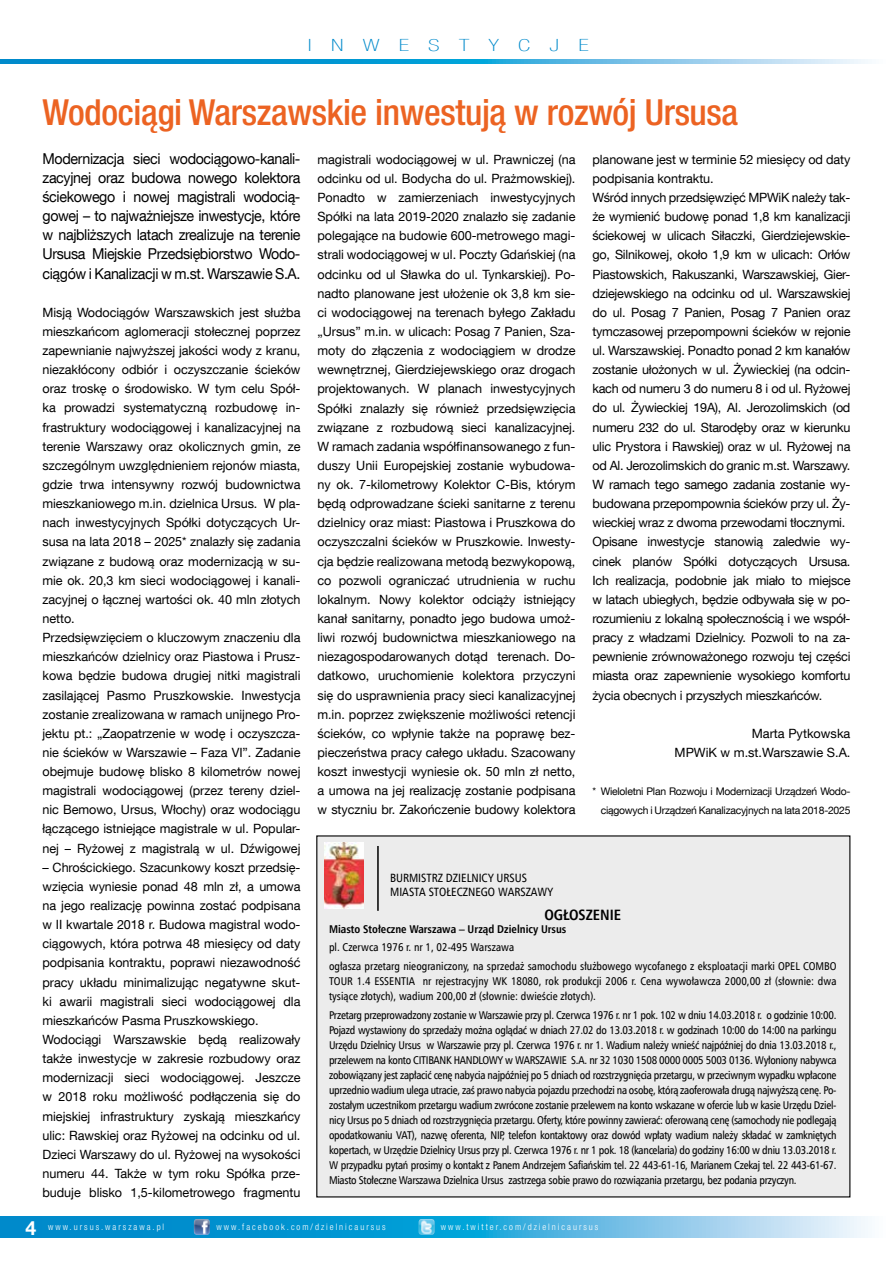
<style>
.page{position:relative;width:893px;height:1263px;background:#fff}
.page>*{position:absolute;margin:0;border:0;box-sizing:border-box;transform-origin:0 0}
.t1{font:500 condensed 36px "Helvetica Neue LT Com";letter-spacing:-.01em;color:#ec6322}
.t2{font:100 condensed 16.8px "Helvetica Neue LT Com";letter-spacing:.8em;color:#008acb;scale:1.43 1}
.t3{font:15px/19.2px "Helvetica Neue LT Com";letter-spacing:-.025em;color:#000;text-align:justify;scale:.95 1}
.t4{font:700 15px "Humnst 777 Cn EU";color:#000}
.t5{font:12.75px/19.2px "Helvetica Neue LT Com";letter-spacing:-.005em;color:#000}
.t6{font:12px/13.5px "Humnst 777 Cn EU";color:#000}
.t7{font:11.25px/15px "Humnst 777 Cn EU";color:#000}
.t8{font:700 11.25px "Humnst 777 Cn EU";color:#000}
.t9{font:10.5px/19.2px "Helvetica Neue LT Com";letter-spacing:-.025em;color:#000;text-align:right}
.t10{font:300 condensed 9px "Helvetica Neue LT Com";letter-spacing:.22em;color:#fff}
.s1{font-weight:700;font-stretch:normal;font-size:19.5px}
</style>
<div class="page">
<svg style="left:0;top:1216px;width:868px;height:21px;background:#40acdc"></svg>
<svg style="left:0;top:60px;width:868px;height:4px;background:#42addc"></svg>
<svg style="left:326px;top:59px;width:22px;height:5px"></svg>
<svg style="left:355px;top:59px;width:32px;height:5px"></svg>
<img style="left:194px;top:1219px;width:16px;height:16px">
<img style="left:419px;top:1219px;width:16px;height:16px">
<div style="left:317px;top:836px;width:533px;height:361px;background:#ececec"></div>
<img style="left:324px;top:843px;width:40px;height:66px">
<hr style="left:377px;top:846px;width:2px;height:65px;background:#000">
<h2 class="t2" style="left:308px;top:36px;width:198px">INWESTYCJE</h2>
<h1 class="t1" style="left:43px;top:91px;width:697px">Wodociągi Warszawskie inwestują w rozwój Ursusa</h1>
<p class="t3" style="left:43px;top:148px;width:273px">Modernizacja sieci wodociągowo-kanali&shy;zacyjnej oraz budowa nowego kolektora ściekowego i nowej magistrali wodocią&shy;gowej – to najważniejsze inwestycje, które w najbliższych latach zrealizuje na terenie Ursusa Miejskie Przedsiębiorstwo Wodo&shy;ciągów i Kanalizacji w m.st. Warszawie S.A.</p>
<p class="t5" style="left:43px;top:302px;width:259px">Misją Wodociągów Warszawskich jest służba mieszkańcom aglomeracji stołecznej poprzez zapewnianie najwyższej jakości wody z kranu, niezakłócony odbiór i oczyszczanie ścieków oraz troskę o środowisko. W tym celu Spół&shy;ka prowadzi systematyczną rozbudowę in&shy;frastruktury wodociągowej i kanalizacyjnej na terenie Warszawy oraz okolicznych gmin, ze szczególnym uwzględnieniem rejonów miasta, gdzie trwa intensywny rozwój budownictwa mieszkaniowego m.in. dzielnica Ursus. W pla&shy;nach inwestycyjnych Spółki dotyczących Ur&shy;susa na lata 2018 – 2025* znalazły się zadania związane z budową oraz modernizacją w su&shy;mie ok. 20,3 km sieci wodociągowej i kanali&shy;zacyjnej o łącznej wartości ok. 40 mln złotych netto.<br>Przedsięwzięciem o kluczowym znaczeniu dla mieszkańców dzielnicy oraz Piastowa i Prusz&shy;kowa będzie budowa drugiej nitki magistrali zasilającej Pasmo Pruszkowskie. Inwestycja zostanie zrealizowana w ramach unijnego Pro&shy;jektu pt.: „Zaopatrzenie w wodę i oczyszcza&shy;nie ścieków w Warszawie – Faza VI”. Zadanie obejmuje budowę blisko 8 kilometrów nowej magistrali wodociągowej (przez tereny dziel&shy;nic Bemowo, Ursus, Włochy) oraz wodociągu łączącego istniejące magistrale w ul. Popular&shy;nej – Ryżowej z magistralą w ul. Dźwigowej</p>
<p class="t5" style="left:43px;top:857px;width:259px">– Chrościckiego. Szacunkowy koszt przedsię&shy;wzięcia wyniesie ponad 48 mln zł, a umowa na jego realizację powinna zostać podpisana w II kwartale 2018 r. Budowa magistral wodo&shy;ciągowych, która potrwa 48 miesięcy od daty podpisania kontraktu, poprawi niezawodność pracy układu minimalizując negatywne skut&shy;ki awarii magistrali sieci wodociągowej dla mieszkańców Pasma Pruszkowskiego.<br>Wodociągi Warszawskie będą realizowały także inwestycje w zakresie rozbudowy oraz modernizacji sieci wodociągowej. Jeszcze w 2018 roku możliwość podłączenia się do miejskiej infrastruktury zyskają mieszkańcy ulic: Rawskiej oraz Ryżowej na odcinku od ul.<br>Dzieci Warszawy do ul. Ryżowej na wysokości numeru 44. Także w tym roku Spółka prze&shy;buduje blisko 1,5-kilometrowego fragmentu</p>
<p class="t5" style="left:317px;top:149px;width:259px;text-align:justify">magistrali wodociągowej w ul. Prawniczej (na odcinku od ul. Bodycha do ul. Prażmowskiej).<br>Ponadto w zamierzeniach inwestycyjnych Spółki na lata 2019-2020 znalazło się zadanie polegające na budowie 600-metrowego magi&shy;strali wodociągowej w ul. Poczty Gdańskiej (na odcinku od ul Sławka do ul. Tynkarskiej). Po&shy;nadto planowane jest ułożenie ok 3,8 km sie&shy;ci wodociągowej na terenach byłego Zakładu „Ursus” m.in. w ulicach: Posag 7 Panien, Sza&shy;moty do złączenia z wodociągiem w drodze wewnętrznej, Gierdziejewskiego oraz drogach projektowanych. W planach inwestycyjnych Spółki znalazły się również przedsięwzięcia związane z rozbudową sieci kanalizacyjnej.<br>W ramach zadania współfinansowanego z fun&shy;duszy Unii Europejskiej zostanie wybudowa&shy;ny ok. 7-kilometrowy Kolektor C-Bis, którym będą odprowadzane ścieki sanitarne z terenu dzielnicy oraz miast: Piastowa i Pruszkowa do oczyszczalni ścieków w Pruszkowie. Inwesty&shy;cja będzie realizowana metodą bezwykopową, co pozwoli ograniczać utrudnienia w ruchu lokalnym. Nowy kolektor odciąży istniejący kanał sanitarny, ponadto jego budowa umoż&shy;liwi rozwój budownictwa mieszkaniowego na niezagospodarowanych dotąd terenach. Do&shy;datkowo, uruchomienie kolektora przyczyni się do usprawnienia pracy sieci kanalizacyjnej m.in. poprzez zwiększenie możliwości retencji ścieków, co wpłynie także na poprawę bez&shy;pieczeństwa pracy całego układu. Szacowany koszt inwestycji wyniesie ok. 50 mln zł netto, a umowa na jej realizację zostanie podpisana w styczniu br. Zakończenie budowy kolektora</p>
<p class="t5" style="left:592px;top:149px;width:259px">planowane jest w terminie 52 miesięcy od daty podpisania kontraktu.<br>Wśród innych przedsięwzięć MPWiK należy tak&shy;że wymienić budowę ponad 1,8 km kanalizacji ściekowej w ulicach Siłaczki, Gierdziejewskie&shy;go, Silnikowej, około 1,9 km w ulicach: Orłów Piastowskich, Rakuszanki, Warszawskiej, Gier&shy;dziejewskiego na odcinku od ul. Warszawskiej do ul. Posag 7 Panien, Posag 7 Panien oraz tymczasowej przepompowni ścieków w rejonie ul. Warszawskiej. Ponadto ponad 2 km kanałów zostanie ułożonych w ul. Żywieckiej (na odcin&shy;kach od numeru 3 do numeru 8 i od ul. Ryżowej do ul. Żywieckiej 19A), Al. Jerozolimskich (od numeru 232 do ul. Starodęby oraz w kierunku ulic Prystora i Rawskiej) oraz w ul. Ryżowej na od Al. Jerozolimskich do granic m.st. Warszawy.<br>W ramach tego samego zadania zostanie wy&shy;budowana przepompownia ścieków przy ul. Ży&shy;wieckiej wraz z dwoma przewodami tłocznymi.<br>Opisane inwestycje stanowią zaledwie wy&shy;cinek planów Spółki dotyczących Ursusa.<br>Ich realizacja, podobnie jak miało to miejsce w latach ubiegłych, będzie odbywała się w po&shy;rozumieniu z lokalną społecznością i we współ&shy;pracy z władzami Dzielnicy. Pozwoli to na za&shy;pewnienie zrównoważonego rozwoju tej części miasta oraz zapewnienie wysokiego komfortu życia obecnych i przyszłych mieszkańców.</p>
<p class="t5" style="left:675px;top:723px;width:177px;text-align:right">Marta Pytkowska<br>MPWiK w m.st.Warszawie S.A.</p>
<p class="t9" style="left:592px;top:782px;width:259px">* Wieloletni Plan Rozwoju i Modernizacji Urządzeń Wodo&shy;ciągowych i Urządzeń Kanalizacyjnych na lata 2018-2025</p>
<p class="t6" style="left:390px;top:871px;width:164px">BURMISTRZ DZIELNICY URSUS<br>MIASTA STOŁECZNEGO WARSZAWY</p>
<p class="t4" style="left:544px;top:905px;width:78px">OGŁOSZENIE</p>
<p class="t8" style="left:329px;top:922px;width:239px">Miasto Stołeczne Warszawa – Urząd Dzielnicy Ursus</p>
<p class="t7" style="left:329px;top:937px;width:509px;line-height:19.2px">pl. Czerwca 1976 r. nr 1, 02-495 Warszawa<br>ogłasza przetarg nieograniczony, na sprzedaż samochodu służbowego wycofanego z eksploatacji marki OPEL COMBO</p>
<p class="t7" style="left:329px;top:974px;width:509px">TOUR 1.4 ESSENTIA nr rejestracyjny WK 18080, rok produkcji 2006 r. Cena wywoławcza 2000,00 zł (słownie: dwa tysiące złotych), wadium 200,00 zł (słownie: dwieście złotych).</p>
<p class="t7" style="left:329px;top:1008px;width:509px;text-align:justify">Przetarg przeprowadzony zostanie w Warszawie przy pl. Czerwca 1976 r. nr 1 pok. 102 w dniu 14.03.2018 r. o godzinie 10:00.<br>Pojazd wystawiony do sprzedaży można oglądać w dniach 27.02 do 13.03.2018 r. w godzinach 10:00 do 14:00 na parkingu Urzędu Dzielnicy Ursus w Warszawie przy pl. Czerwca 1976 r. nr 1. Wadium należy wnieść najpóźniej do dnia 13.03.2018 r., przelewem na konto CITIBANK HANDLOWY w WARSZAWIE S.A. nr 32 1030 1508 0000 0005 5003 0136. Wyłoniony nabywca zobowiązany jest zapłacić cenę nabycia najpóźniej po 5 dniach od rozstrzygnięcia przetargu, w przeciwnym wypadku wpłacone uprzednio wadium ulega utracie, zaś prawo nabycia pojazdu przechodzi na osobę, którą zaoferowała drugą najwyższą cenę. Po&shy;zostałym uczestnikom przetargu wadium zwrócone zostanie przelewem na konto wskazane w ofercie lub w kasie Urzędu Dziel&shy;nicy Ursus po 5 dniach od rozstrzygnięcia przetargu. Oferty, które powinny zawierać: oferowaną cenę (samochody nie podlegają opodatkowaniu VAT), nazwę oferenta, NIP, telefon kontaktowy oraz dowód wpłaty wadium należy składać w zamkniętych kopertach, w Urzędzie Dzielnicy Ursus przy pl. Czerwca 1976 r. nr 1 pok. 18 (kancelaria) do godziny 16:00 w dniu 13.03.2018 r.<br>W przypadku pytań prosimy o kontakt z Panem Andrzejem Safiańskim tel. 22 443-61-16, Marianem Czekaj tel. 22 443-61-67.<br>Miasto Stołeczne Warszawa Dzielnica Ursus zastrzega sobie prawo do rozwiązania przetargu, bez podania przyczyn.</p>
<p class="t10" style="left:26px;top:1221px;width:140px"><span class="s1">4</span> www.ursus.warszawa.pl</p>
<p class="t10" style="left:216px;top:1222px;width:171px">www.facebook.com/dzielnicaursus</p>
<p class="t10" style="left:441px;top:1222px;width:159px">www.twitter.com/dzielnicaursus</p>
</div>
